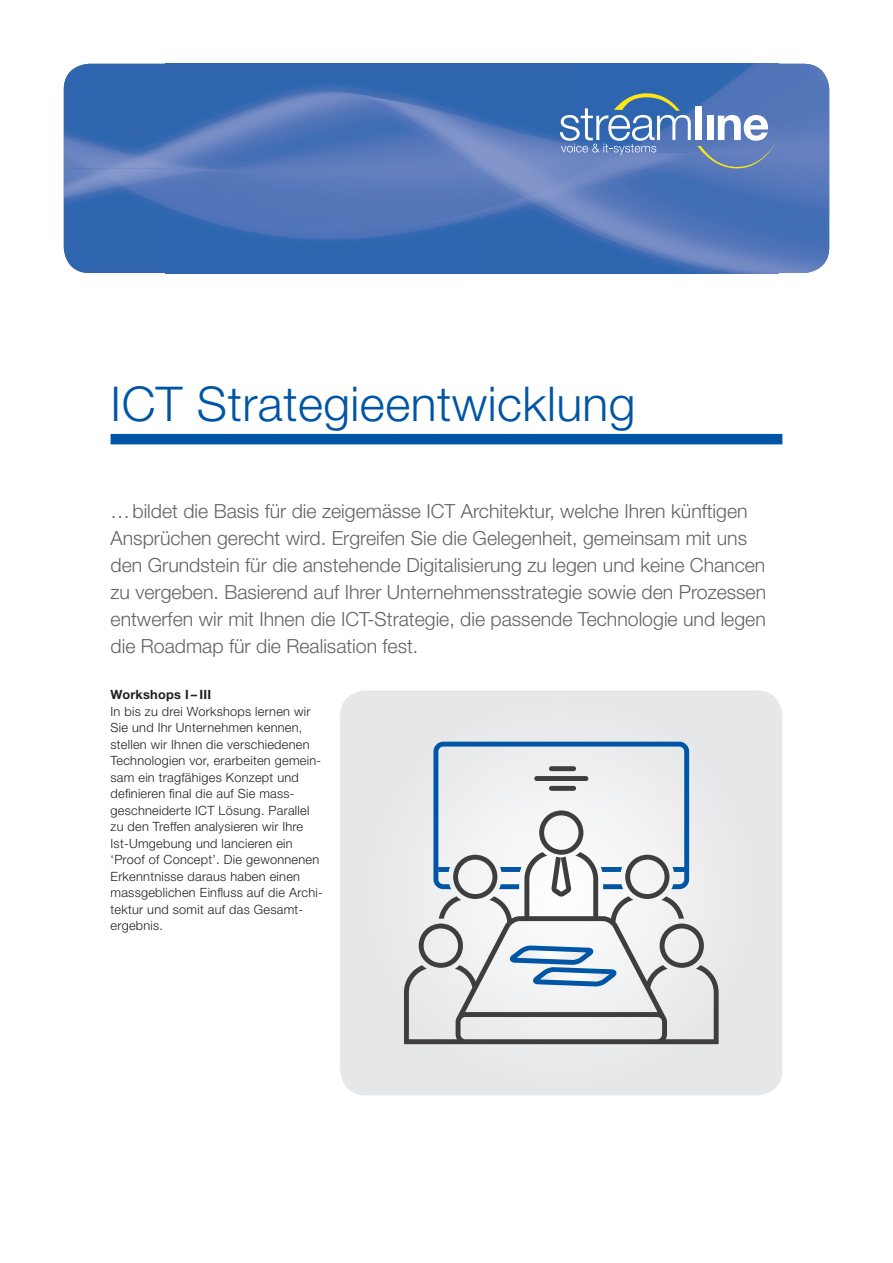
<style>
.page{position:relative;width:893px;height:1263px;background:#fff}
.page>*{position:absolute;margin:0;border:0;box-sizing:border-box;transform-origin:0 0}
.t1{font:300 48px "Helvetica Neue LT Pro";letter-spacing:.01em;color:#0155a5}
.t2{font:300 19.5px/27px "Helvetica Neue LT Pro";color:#636366}
.t3{font:300 12.75px/16.5px "Helvetica Neue LT Pro";letter-spacing:.02em;color:#231f20}
.t4{font:700 12.75px "Helvetica Neue LT Pro";letter-spacing:.02em;color:#231f20}
</style>
<div class="page">
<div style="left:111px;top:434px;width:671px;height:10px;background:#0155a5"></div>
<img style="left:64px;top:64px;width:765px;height:209px">
<div style="left:695px;top:106px;width:7px;height:34px;background:#fff"></div>
<svg style="left:697px;top:115px;width:85px;height:53px"></svg>
<svg style="left:560px;top:93px;width:131px;height:62px;background:#6086b9"></svg>
<div style="left:340px;top:690px;width:442px;height:405px;background:#e6e7e9;border-radius:26px"></div>
<svg style="left:404px;top:943px;width:315px;height:101px"></svg>
<svg style="left:419px;top:742px;width:285px;height:244px"></svg>
<h1 class="t1" style="left:111px;top:375px;width:526px">ICT Strategieentwicklung</h1>
<p class="t2" style="left:111px;top:497px;width:657px">… bildet die Basis für die zeigemässe ICT Architektur, welche Ihren künftigen Ansprüchen gerecht wird. Ergreifen Sie die Gelegenheit, gemeinsam mit uns den Grundstein für die anstehende Digitalisierung zu legen und keine Chancen zu vergeben. Basierend auf Ihrer Unternehmensstrategie sowie den Prozessen entwerfen wir mit Ihnen die ICT-Strategie, die passende Technologie und legen die Roadmap für die Realisation fest.</p>
<p class="t4" style="left:111px;top:687px;width:102px">Workshops I – III</p>
<p class="t3" style="left:111px;top:703px;width:214px">In bis zu drei Workshops lernen wir<br>Sie und Ihr Unternehmen kennen, stellen wir Ihnen die verschiedenen<br>Technologien vor, erarbeiten gemein&shy;sam ein tragfähiges Konzept und definieren final die auf Sie mass&shy;geschneiderte ICT Lösung. Parallel zu den Treffen analysieren wir Ihre<br>Ist-Umgebung und lancieren ein ‘Proof of Concept’. Die gewonnenen<br>Erkenntnisse daraus haben einen massgeblichen Einfluss auf die Archi&shy;tektur und somit auf das Gesamt&shy;ergebnis.</p>
</div>
